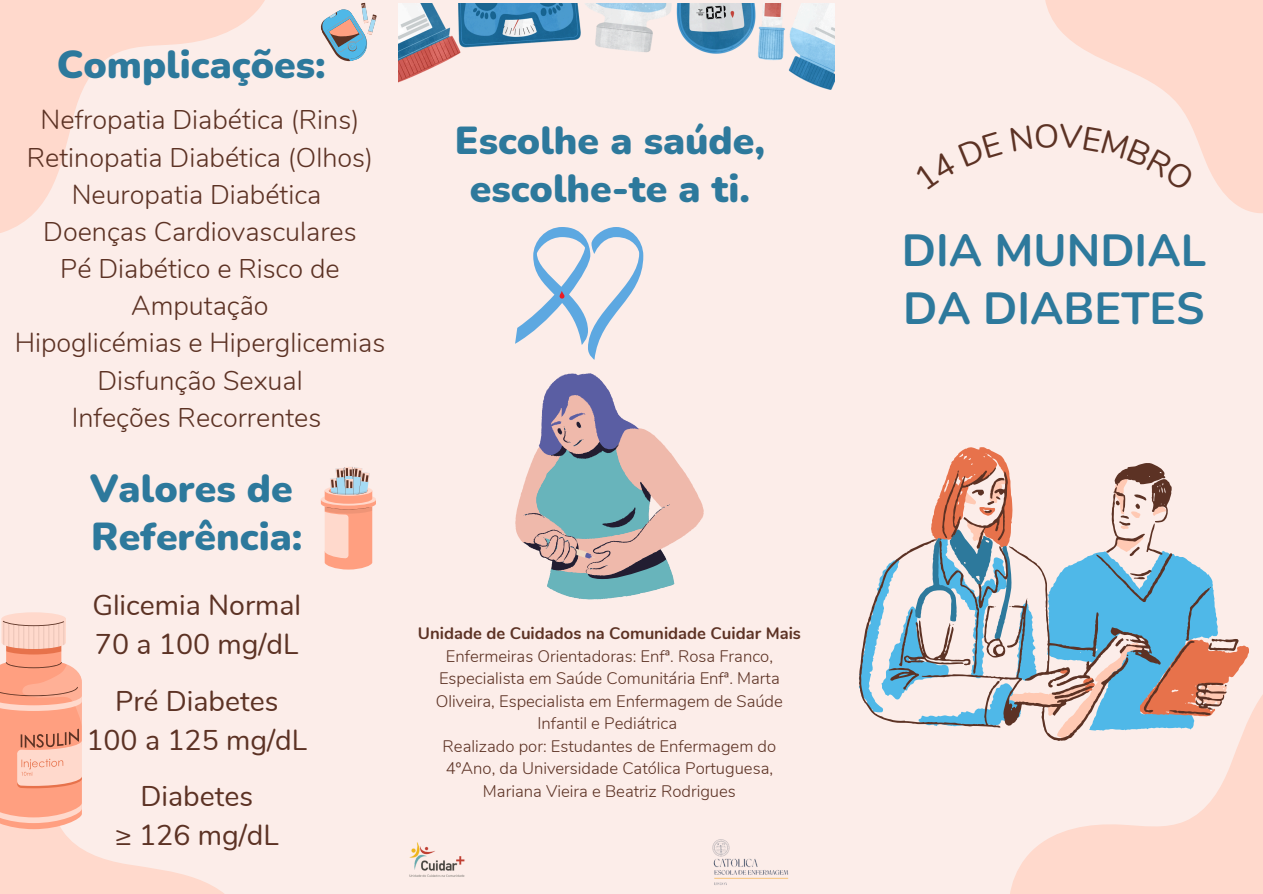
<style>
.page{position:relative;width:1263px;height:894px;background:#fff}
.page>*{position:absolute;margin:0;border:0;box-sizing:border-box;transform-origin:0 0}
.t1{font:700 45px/57.3px "Nunito";color:#2d799c}
.t2{font:900 39px/48.3px "Nunito";color:#2d799c;text-align:center}
.t3{font:28.5px/39.3px "Nunito";color:#5c3224;text-align:center}
.t4{font:300 27px/37.2px "Nunito";color:#5c3224;text-align:center}
.t5{font:300 16.65px/22.5px "Nunito";color:#5c3224;text-align:center}
.s1{font-weight:700}
</style>
<div class="page">
<div style="left:0;top:0;width:1263px;height:893px;background:#fcede9"></div>
<svg style="left:0;top:0;width:265px;height:233px"></svg>
<svg style="left:321px;top:2px;width:56px;height:60px"></svg>
<svg style="left:321px;top:467px;width:55px;height:102px"></svg>
<svg style="left:0;top:828px;width:223px;height:65px;fill:#ffd9cc"></svg>
<svg style="left:0;top:612px;width:82px;height:216px;background:#f9b39c"></svg>
<svg style="left:1010px;top:695px;width:253px;height:198px;fill:#ffd9cc"></svg>
<svg style="left:951px;top:447px;width:298px;height:269px"></svg>
<svg style="left:859px;top:462px;width:380px;height:279px"></svg>
<svg style="left:1045px;top:0;width:218px;height:213px;fill:#ffd9cc"></svg>
<svg style="left:515px;top:373px;width:189px;height:226px"></svg>
<img style="left:409px;top:842px;width:56px;height:35px">
<img style="left:712px;top:839px;width:77px;height:46px">
<svg style="left:515px;top:227px;width:128px;height:132px"></svg>
<img style="left:399px;top:4px;width:435px;height:85px">
<svg style="left:1045px;top:124px;width:150px;height:67px"></svg>
<p class="t2" style="left:57px;top:41px;width:271px">Complicações:</p>
<h2 class="t4" style="left:15px;top:102px;width:372px">Nefropatia Diabética (Rins)<br>Retinopatia Diabética (Olhos)<br>Neuropatia Diabética<br>Doenças Cardiovasculares<br>Pé Diabético e Risco de<br>Amputação<br>Hipoglicémias e Hiperglicemias<br>Disfunção Sexual<br>Infeções Recorrentes</h2>
<h2 class="t2" style="left:90px;top:465px;width:214px;text-align:left">Valores de<br>Referência:</h2>
<p class="t3" style="left:92px;top:585px;width:210px;text-align:left">Glicemia Normal<br>70 a 100 mg/dL</p>
<h3 class="t3" style="left:86px;top:681px;width:222px">Pré Diabetes<br>100 a 125 mg/dL</h3>
<h3 class="t3" style="left:115px;top:776px;width:166px">Diabetes<br>≥ 126 mg/dL</h3>
<h4 class="t2" style="left:455px;top:116px;width:312px">Escolhe a saúde, escolhe-te a ti.</h4>
<h2 class="t5" style="left:418px;top:622px;width:385px"><span class="s1">Unidade de Cuidados na Comunidade Cuidar Mais </span>Enfermeiras Orientadoras: Enfª. Rosa Franco, Especialista em Saúde Comunitária Enfª. Marta Oliveira, Especialista em Enfermagem de Saúde Infantil e Pediátrica</h2>
<p class="t5" style="left:443px;top:734px;width:335px">Realizado por: Estudantes de Enfermagem do<br>4ºAno, da Universidade Católica Portuguesa,<br>Mariana Vieira e Beatriz Rodrigues</p>
<p class="t1" style="left:902px;top:223px;width:306px">DIA MUNDIAL<br>DA DIABETES</p>
</div>
